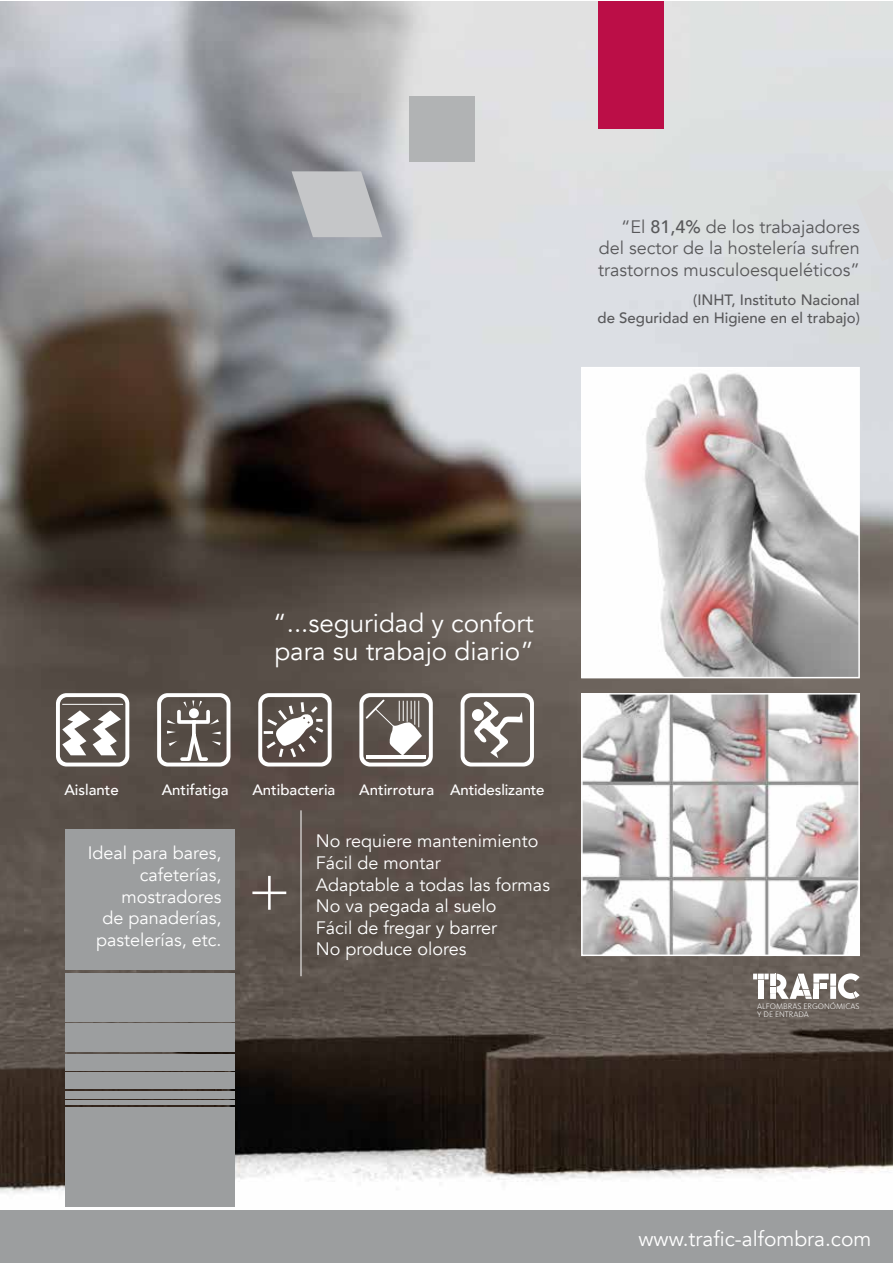
<style>
.page{position:relative;width:893px;height:1263px;background:#fff}
.page>*{position:absolute;margin:0;border:0;box-sizing:border-box;transform-origin:0 0}
.t1{font:100 67.2px "Helvetica Neue";color:#fff}
.t2{font:25.95px/27.8px "Avenir";color:#fff}
.t3{font:21px "Avenir";color:#fff}
.t4{font:18px/21.6px "Avenir";color:#fff}
.t5{font:18px/21.6px "Avenir";color:#58585a;text-align:justify}
.t6{font:500 15px/18px "Avenir";color:#58585a;text-align:right}
.t7{font:500 15px "Avenir";color:#fff}
.t8{font:300 8.25px/8.2px "Kievit OT";color:#fff}
.s1{font-weight:500}
</style>
<div class="page">
<img style="left:0;top:1px;width:892px;height:1206px">
<div style="left:857px;top:183px;width:35px;height:78px;background:#d9d9da"></div>
<div style="left:598px;top:1px;width:66px;height:128px;background:#bb0e47"></div>
<div style="left:409px;top:96px;width:66px;height:66px;background:#b1b3b4"></div>
<svg style="left:292px;top:171px;width:90px;height:66px;background:#babbbe"></svg>
<img style="left:584px;top:370px;width:273px;height:305px">
<div style="left:581px;top:367px;width:279px;height:311px;border:2px solid #fff"></div>
<div style="left:0;top:1210px;width:892px;height:53px;background:#9c9e9f"></div>
<img style="left:584px;top:696px;width:273px;height:257px">
<div style="left:581px;top:693px;width:279px;height:263px;border:2px solid #fff"></div>
<svg style="left:258px;top:693px;width:74px;height:73px"></svg>
<svg style="left:56px;top:693px;width:73px;height:73px"></svg>
<svg style="left:157px;top:693px;width:73px;height:73px"></svg>
<svg style="left:359px;top:693px;width:74px;height:73px"></svg>
<svg style="left:461px;top:693px;width:73px;height:73px"></svg>
<hr style="left:301px;top:810px;width:1px;height:166px;background:#fff">
<div style="left:65px;top:830px;width:169px;height:140px;background:#9c9e9f"></div>
<svg style="left:753px;top:973px;width:107px;height:26px"></svg>
<div style="left:65px;top:973px;width:169px;height:49px;background:#9c9e9f"></div>
<div style="left:65px;top:1024px;width:169px;height:28px;background:#9c9e9f"></div>
<div style="left:65px;top:1054px;width:169px;height:16px;background:#9c9e9f"></div>
<div style="left:65px;top:1072px;width:169px;height:17px;background:#9c9e9f"></div>
<div style="left:65px;top:1091px;width:169px;height:8px;background:#9c9e9f"></div>
<hr style="left:65px;top:1101px;width:169px;height:4px;background:#9c9e9f">
<div style="left:65px;top:1107px;width:169px;height:99px;background:#9c9e9f"></div>
<p class="t5" style="left:598px;top:216px;width:263px;text-indent:23px">“El <span class="s1">81,4%</span> de los trabajadores del sector de la hostelería sufren trastornos musculoesqueléticos”</p>
<p class="t6" style="left:598px;top:291px;width:264px">(INHT, Instituto Nacional<br>de Seguridad en Higiene en el trabajo)</p>
<h2 class="t2" style="left:273px;top:610px;width:262px">“...seguridad y confort para su trabajo diario”</h2>
<p class="t7" style="left:64px;top:780px;width:56px">Aislante</p>
<p class="t7" style="left:162px;top:780px;width:68px">Antifatiga</p>
<p class="t7" style="left:252px;top:780px;width:85px">Antibacteria</p>
<p class="t7" style="left:359px;top:780px;width:187px">Antirrotura Antideslizante</p>
<p class="t4" style="left:88px;top:843px;width:135px;text-align:right">Ideal para bares, cafeterías, mostradores<br>de panaderías, pastelerías, etc.</p>
<h1 class="t1" style="left:249px;top:847px;width:42px">+</h1>
<p class="t4" style="left:316px;top:831px;width:236px">No requiere mantenimiento<br>Fácil de montar<br>Adaptable a todas las formas<br>No va pegada al suelo<br>Fácil de fregar y barrer<br>No produce olores</p>
<p class="t8" style="left:757px;top:1002px;width:104px">ALFOMBRAS ERGONÓMICAS<br>Y DE ENTRADA</p>
<p class="t3" style="left:638px;top:1225px;width:234px">www.trafic-alfombra.com</p>
</div>
